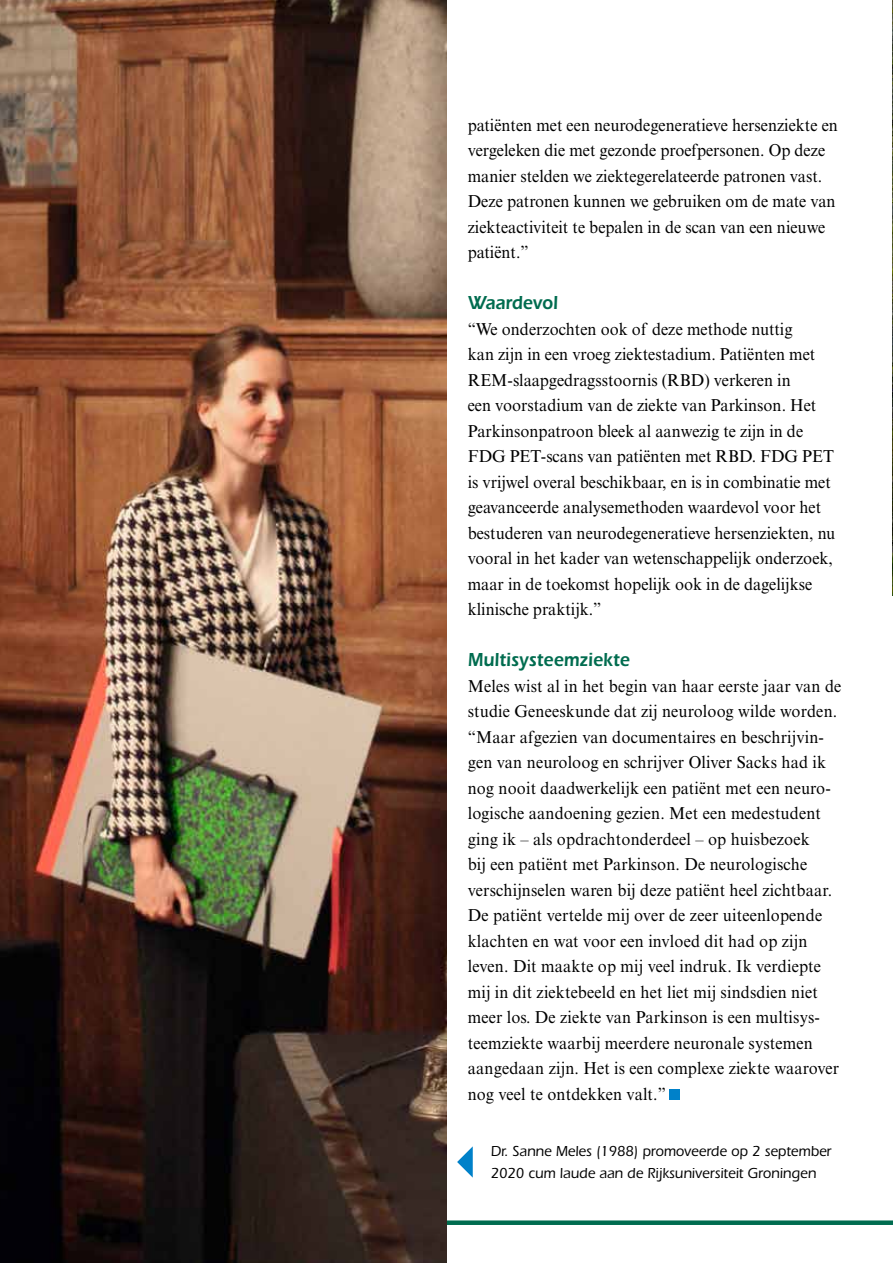
<style>
.page{position:relative;width:893px;height:1263px;background:#fff}
.page>*{position:absolute;margin:0;border:0;box-sizing:border-box;transform-origin:0 0}
.t1{font:600 19.5px "ITC Eras Std";letter-spacing:.01em;color:#006c4f;scale:.9 1}
.t2{font:17.25px/25.5px "Times New Roman MT Std";color:#000;scale:.95 1}
.t3{font:500 15px/22.5px "ITC Eras Std";color:#000;scale:.95 1}
</style>
<div class="page">
<img style="left:892px;top:0;width:1px;height:595px">
<div style="left:0;top:1220px;width:893px;height:5px;background:#006c4f"></div>
<div style="left:669px;top:1089px;width:11px;height:11px;background:#0081c9"></div>
<img style="left:0;top:0;width:446px;height:1263px">
<svg style="left:457px;top:1146px;width:16px;height:31px"></svg>
<p class="t2" style="left:468px;top:112px;width:391px">patiënten met een neurodegeneratieve hersenziekte en vergeleken die met gezonde proefpersonen. Op deze manier stelden we ziektegerelateerde patronen vast.<br>Deze patronen kunnen we gebruiken om de mate van ziekteactiviteit te bepalen in de scan van een nieuwe patiënt.”</p>
<p class="t1" style="left:468px;top:291px;width:102px">Waardevol</p>
<p class="t2" style="left:468px;top:316px;width:388px">“We onderzochten ook of deze methode nuttig<br>kan zijn in een vroeg ziektestadium. Patiënten met REM-slaapgedragsstoornis (RBD) verkeren in<br>een voorstadium van de ziekte van Parkinson. Het Parkinsonpatroon bleek al aanwezig te zijn in de FDG PET-scans van patiënten met RBD. FDG PET is vrijwel overal beschikbaar, en is in combinatie met geavanceerde analysemethoden waardevol voor het bestuderen van neurodegeneratieve hersenziekten, nu vooral in het kader van wetenschappelijk onderzoek, maar in de toekomst hopelijk ook in de dagelijkse klinische praktijk.”</p>
<p class="t1" style="left:468px;top:648px;width:181px">Multisysteemziekte</p>
<p class="t2" style="left:468px;top:673px;width:395px">Meles wist al in het begin van haar eerste jaar van de studie Geneeskunde dat zij neuroloog wilde worden. “Maar afgezien van documentaires en beschrijvin&shy;gen van neuroloog en schrijver Oliver Sacks had ik nog nooit daadwerkelijk een patiënt met een neuro&shy;logische aandoening gezien. Met een medestudent ging ik – als opdrachtonderdeel – op huisbezoek<br>bij een patiënt met Parkinson. De neurologische verschijnselen waren bij deze patiënt heel zichtbaar.<br>De patiënt vertelde mij over de zeer uiteenlopende klachten en wat voor een invloed dit had op zijn leven. Dit maakte op mij veel indruk. Ik verdiepte mij in dit ziektebeeld en het liet mij sindsdien niet meer los. De ziekte van Parkinson is een multisys&shy;teemziekte waarbij meerdere neuronale systemen aangedaan zijn. Het is een complexe ziekte waarover nog veel te ontdekken valt.”</p>
<p class="t3" style="left:491px;top:1140px;width:360px">Dr. Sanne Meles (1988) promoveerde op 2 september<br>2020 cum laude aan de Rijksuniversiteit Groningen</p>
</div>
